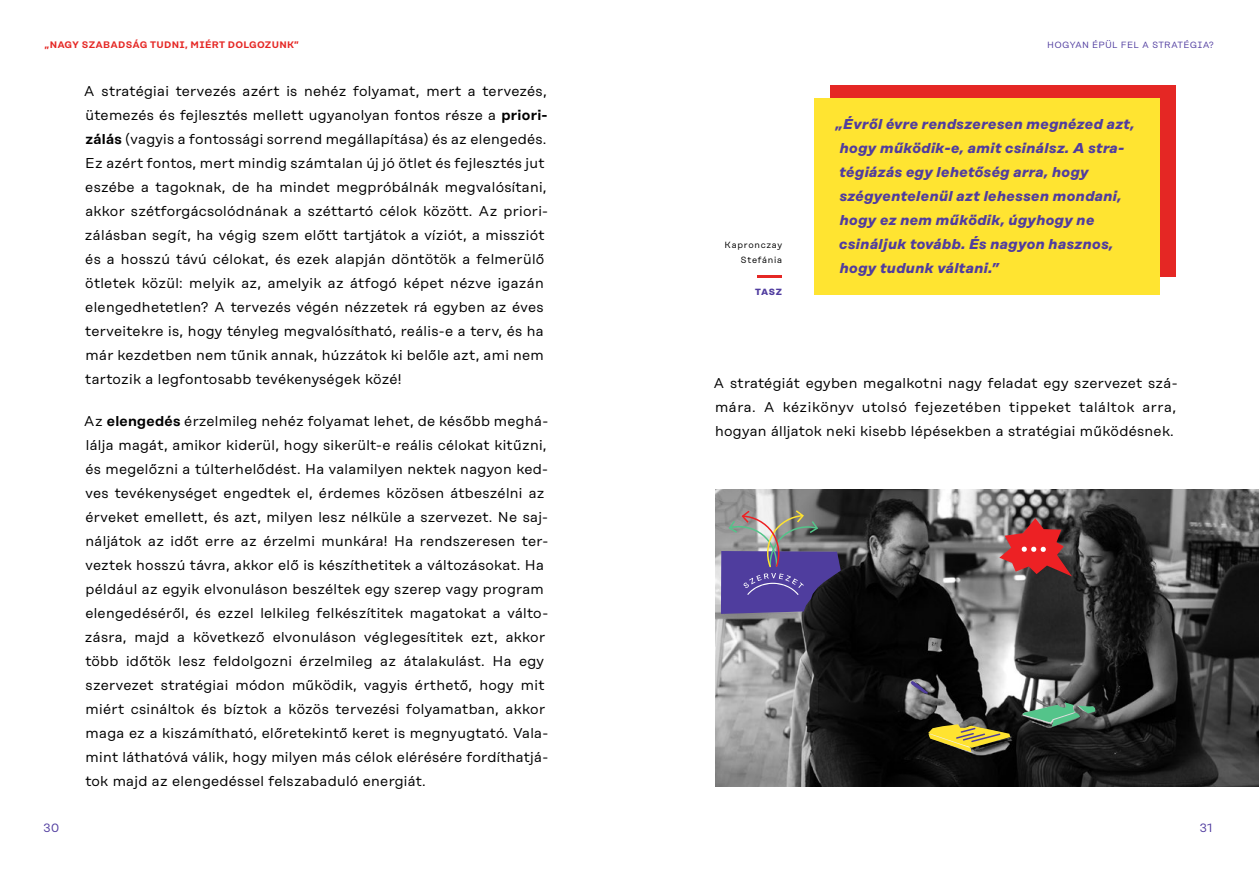
<style>
.page{position:relative;width:1259px;height:893px;background:#fff}
.page>*{position:absolute;margin:0;border:0;box-sizing:border-box;transform-origin:0 0}
.t1{font:14.25px/24px "Rational Display";letter-spacing:.02em;color:#000}
.t2{font:italic 700 14.25px/24px "Rational Display";letter-spacing:.03em;color:#503c9f}
.t3{font:12px "Rational Display";color:#503c9f}
.t4{font:600 9.45px "Rational Text";letter-spacing:.03em;color:#e52724}
.t5{font:9px "Rational Text";letter-spacing:.03em;color:#503c9f}
.t6{font:9px/15px "Rational Display";letter-spacing:.08em;color:#000;text-align:right}
.t7{font:700 9px "Rational Display";color:#503c9f}
.s1{font-weight:600}
</style>
<div class="page">
<div style="left:829px;top:85px;width:346px;height:192px;background:#e52724"></div>
<div style="left:814px;top:98px;width:346px;height:197px;background:#ffe431"></div>
<hr style="left:756px;top:275px;width:25px;height:2px;background:#e52724">
<img style="left:715px;top:489px;width:544px;height:298px">
<svg style="left:910px;top:681px;width:18px;height:13px"></svg>
<svg style="left:1022px;top:702px;width:73px;height:25px;background:#5a8770"></svg>
<svg style="left:928px;top:724px;width:82px;height:28px;background:#968736"></svg>
<svg style="left:999px;top:518px;width:73px;height:58px;background:#a43f41"></svg>
<svg style="left:721px;top:510px;width:120px;height:104px;background:#675d8a"></svg>
<p class="t4" style="left:45px;top:39px;width:256px">„NAGY SZABADSÁG TUDNI, MIÉRT DOLGOZUNK”</p>
<p class="t3" style="left:44px;top:821px;width:17px">30</p>
<p class="t1" style="left:84px;top:79px;width:465px">A stratégiai tervezés azért is nehéz folyamat, mert a tervezés, ütemezés és fejlesztés mellett ugyanolyan fontos része a <span class="s1">priori&shy;zálás</span> (vagyis a fontossági sorrend megállapítása) és az elengedés.<br>Ez azért fontos, mert mindig számtalan új jó ötlet és fejlesztés jut eszébe a tagoknak, de ha mindet megpróbálnák megvalósítani, akkor szétforgácsolódnának a széttartó célok között. Az priori&shy;zálásban segít, ha végig szem előtt tartjátok a víziót, a missziót és a hosszú távú célokat, és ezek alapján döntötök a felmerülő ötletek közül: melyik az, amelyik az átfogó képet nézve igazán elengedhetetlen? A tervezés végén nézzetek rá egyben az éves terveitekre is, hogy tényleg megvalósítható, reális-e a terv, és ha már kezdetben nem tűnik annak, húzzátok ki belőle azt, ami nem tartozik a legfontosabb tevékenységek közé!</p>
<p class="t1" style="left:84px;top:409px;width:466px">Az <span class="s1">elengedés</span> érzelmileg nehéz folyamat lehet, de később meghá&shy;lálja magát, amikor kiderül, hogy sikerült-e reális célokat kitűzni, és megelőzni a túlterhelődést. Ha valamilyen nektek nagyon ked&shy;ves tevékenységet engedtek el, érdemes közösen átbeszélni az érveket emellett, és azt, milyen lesz nélküle a szervezet. Ne saj&shy;náljátok az időt erre az érzelmi munkára! Ha rendszeresen ter&shy;veztek hosszú távra, akkor elő is készíthetitek a változásokat. Ha például az egyik elvonuláson beszéltek egy szerep vagy program elengedéséről, és ezzel lelkileg felkészítitek magatokat a válto&shy;zásra, majd a következő elvonuláson véglegesítitek ezt, akkor több időtök lesz feldolgozni érzelmileg az átalakulást. Ha egy szervezet stratégiai módon működik, vagyis érthető, hogy mit miért csináltok és bíztok a közös tervezési folyamatban, akkor maga ez a kiszámítható, előretekintő keret is megnyugtató. Vala&shy;mint láthatóvá válik, hogy milyen más célok elérésére fordíthatjá&shy;tok majd az elengedéssel felszabaduló energiát.</p>
<p class="t6" style="left:724px;top:238px;width:59px">Kapronczay<br>Stefánia</p>
<p class="t7" style="left:755px;top:286px;width:29px">TASZ</p>
<p class="t5" style="left:1047px;top:39px;width:168px">HOGYAN ÉPÜL FEL A STRATÉGIA?</p>
<p class="t2" style="left:835px;top:112px;width:301px">„Évről évre rendszeresen megnézed azt, hogy működik-e, amit csinálsz. A stra&shy;tégiázás egy lehetőség arra, hogy szégyentelenül azt lehessen mondani, hogy ez nem működik, úgyhogy ne csináljuk tovább. És nagyon hasznos, hogy tudunk váltani.”</p>
<p class="t1" style="left:713px;top:371px;width:465px;text-align:justify">A stratégiát egyben megalkotni nagy feladat egy szervezet szá&shy;mára. A kézikönyv utolsó fejezetében tippeket találtok arra, hogyan álljatok neki kisebb lépésekben a stratégiai működésnek.</p>
<p class="t3" style="left:1199px;top:821px;width:14px">31</p>
</div>
